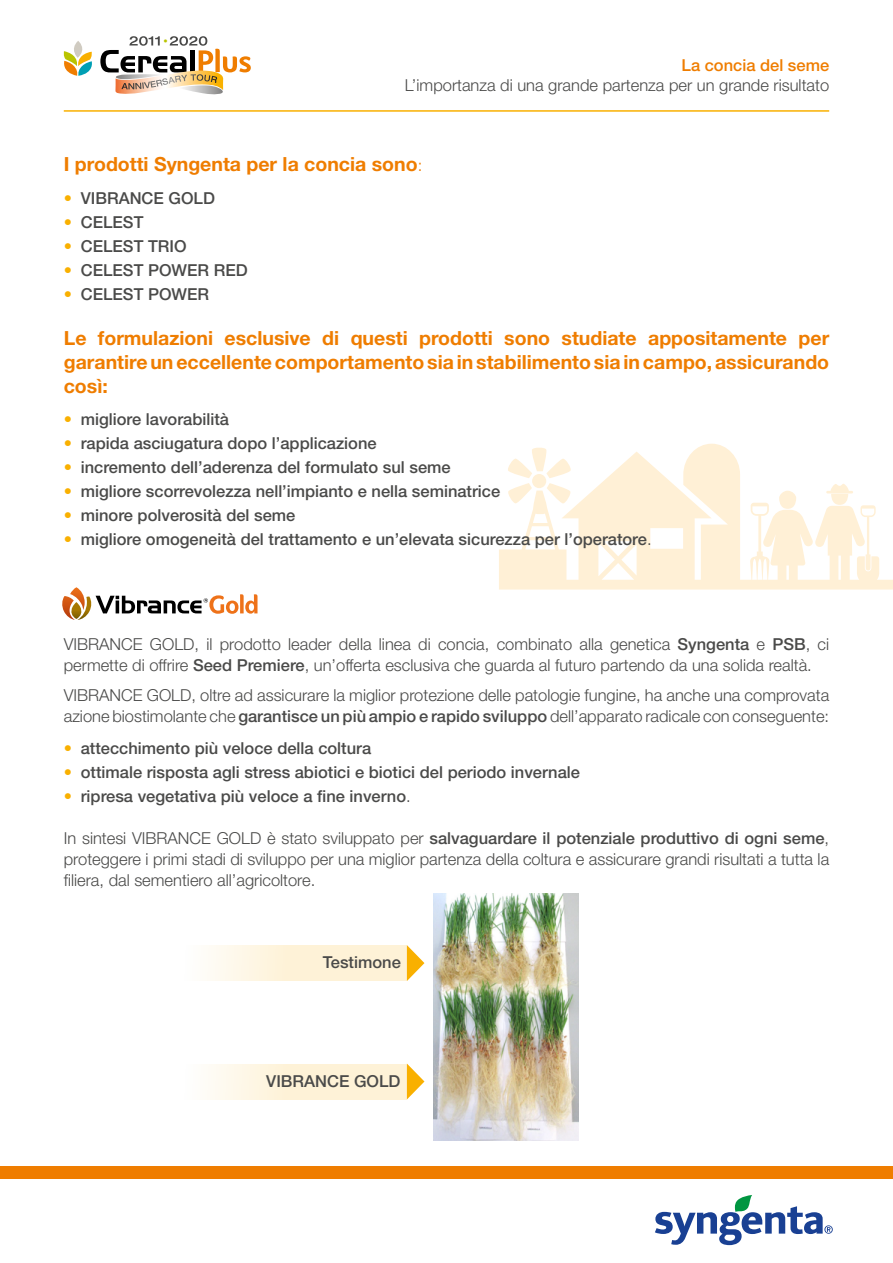
<style>
.page{position:relative;width:893px;height:1263px;background:#fff}
.page>*{position:absolute;margin:0;border:0;box-sizing:border-box;transform-origin:0 0}
.t1{font:700 19.5px/24px "Helvetica Neue LT Std";color:#ef7d00;text-align:justify}
.t2{font:300 16.5px/21px "Helvetica Neue LT Std";color:#4a4a49}
.t3{font:500 16.5px "Helvetica Neue LT Std";color:#4a4a49}
.t4{font:500 16.5px "Helvetica Neue LT Std";color:#ef7d00}
.t5{font:8.55px "Helvetica Neue LT Std";color:#b9c400}
.s1{font-weight:300;font-size:16.5px}
.s2{color:#f9b000}
.s3{font-weight:300}
.s4{font-weight:500}
</style>
<div class="page">
<svg style="left:499px;top:444px;width:394px;height:145px;fill:#fff0d6"></svg>
<svg style="left:750px;top:483px;width:129px;height:101px"></svg>
<svg style="left:64px;top:36px;width:187px;height:59px"></svg>
<hr style="left:64px;top:110px;width:765px;height:2px;background:#f9b000">
<div style="left:0;top:1166px;width:893px;height:13px;background:#ef7d00"></div>
<svg style="left:655px;top:1195px;width:178px;height:50px"></svg>
<svg style="left:62px;top:587px;width:195px;height:33px"></svg>
<img style="left:434px;top:893px;width:145px;height:248px">
<svg style="left:407px;top:945px;width:17px;height:36px"></svg>
<div style="left:179px;top:945px;width:228px;height:36px;background:linear-gradient(to right,#fefbf5,#feefcd)"></div>
<svg style="left:407px;top:1063px;width:17px;height:36px"></svg>
<div style="left:179px;top:1063px;width:228px;height:36px;background:linear-gradient(to right,#fefbf5,#feefcd)"></div>
<p class="t5" style="left:163px;top:36px;width:6px">•</p>
<p class="t4" style="left:681px;top:55px;width:149px">La concia del seme</p>
<p class="t2" style="left:405px;top:74px;width:426px">L’importanza di una grande partenza per un grande risultato</p>
<p class="t1" style="left:64px;top:152px;width:360px">I prodotti Syngenta per la concia sono<span class="s1">:</span></p>
<p class="t3" style="left:64px;top:188px;width:153px"><span class="s2">•</span> VIBRANCE GOLD</p>
<p class="t3" style="left:64px;top:212px;width:81px"><span class="s2">•</span> CELEST</p>
<p class="t3" style="left:64px;top:236px;width:124px"><span class="s2">•</span> CELEST TRIO</p>
<p class="t3" style="left:64px;top:260px;width:185px"><span class="s2">•</span> CELEST POWER RED</p>
<p class="t3" style="left:64px;top:284px;width:147px"><span class="s2">•</span> CELEST POWER</p>
<p class="t1" style="left:64px;top:325px;width:767px">Le formulazioni esclusive di questi prodotti sono studiate appositamente per garantire un eccellente comportamento sia in stabilimento sia in campo, assicurando così:</p>
<p class="t3" style="left:64px;top:410px;width:167px"><span class="s2">•</span> migliore lavorabilità</p>
<p class="t3" style="left:64px;top:434px;width:314px"><span class="s2">•</span> rapida asciugatura dopo l’applicazione</p>
<p class="t3" style="left:64px;top:458px;width:388px"><span class="s2">•</span> incremento dell’aderenza del formulato sul seme</p>
<p class="t3" style="left:64px;top:482px;width:438px"><span class="s2">•</span> migliore scorrevolezza nell’impianto e nella seminatrice</p>
<p class="t3" style="left:64px;top:506px;width:233px"><span class="s2">•</span> minore polverosità del seme</p>
<p class="t3" style="left:64px;top:530px;width:589px"><span class="s2">•</span> migliore omogeneità del trattamento e un’elevata sicurezza per l’operatore<span class="s3">.</span></p>
<p class="t2" style="left:64px;top:634px;width:767px">VIBRANCE GOLD, il prodotto leader della linea di concia, combinato alla genetica <span class="s4">Syngenta</span> e <span class="s4">PSB</span>, ci permette di offrire <span class="s4">Seed Premiere</span>, un’offerta esclusiva che guarda al futuro partendo da una solida realtà.</p>
<p class="t2" style="left:64px;top:684px;width:767px">VIBRANCE GOLD, oltre ad assicurare la miglior protezione delle patologie fungine, ha anche una comprovata azione biostimolante che <span class="s4">garantisce un più ampio e rapido sviluppo</span> dell’apparato radicale con conseguente:</p>
<p class="t3" style="left:64px;top:739px;width:309px"><span class="s2">•</span> attecchimento più veloce della coltura</p>
<p class="t3" style="left:64px;top:763px;width:518px"><span class="s2">•</span> ottimale risposta agli stress abiotici e biotici del periodo invernale</p>
<p class="t3" style="left:64px;top:787px;width:348px"><span class="s2">•</span> ripresa vegetativa più veloce a fine inverno<span class="s3">.</span></p>
<p class="t2" style="left:64px;top:828px;width:767px;text-align:justify">In sintesi VIBRANCE GOLD è stato sviluppato per <span class="s4">salvaguardare il potenziale produttivo di ogni seme</span>, proteggere i primi stadi di sviluppo per una miglior partenza della coltura e assicurare grandi risultati a tutta la filiera, dal sementiero all’agricoltore.</p>
<p class="t3" style="left:323px;top:952px;width:79px">Testimone</p>
<p class="t3" style="left:266px;top:1071px;width:136px">VIBRANCE GOLD</p>
</div>
